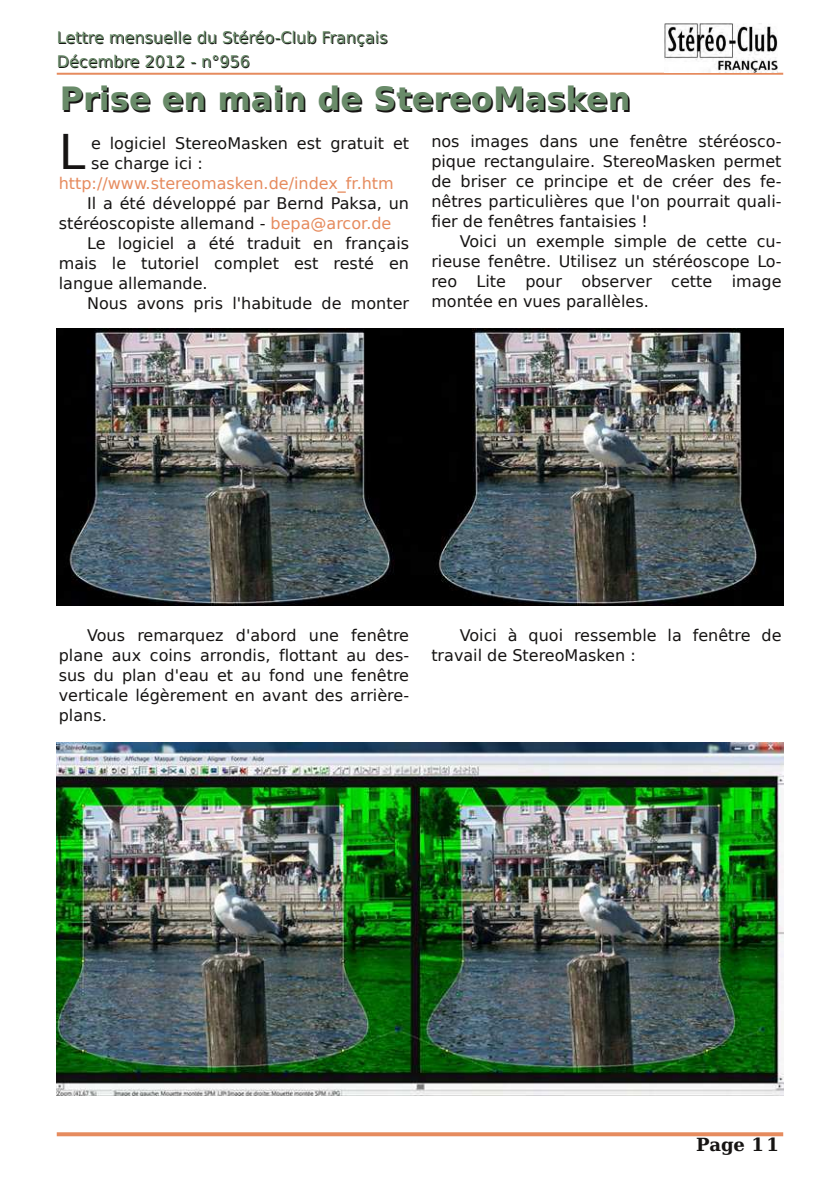
<style>
.page{position:relative;width:840px;height:1191px;background:#fff}
.page>*{position:absolute;margin:0;border:0;box-sizing:border-box;transform-origin:0 0}
.t1{font:47.8px "Bitstream Vera Sans";color:#161413}
.t2{font:700 32px "Bitstream Vera Sans";color:#161413}
.t3{font:700 18px "Bitstream Vera Serif";color:#161413}
.t4{font:16px/20px "Bitstream Vera Sans";color:#161413}
.t5{font:16px "Bitstream Vera Sans";color:#e68b5e}
.s1{color:#698b69}
.s2{color:#e68b5e}
</style>
<div class="page">
<hr style="left:57px;top:73px;width:725px;height:2px;background:#e68b5e">
<img style="left:664px;top:24px;width:112px;height:48px">
<svg style="left:57px;top:1132px;width:725px;height:4px;background:#e79369"></svg>
<img style="left:57px;top:329px;width:725px;height:276px">
<img style="left:57px;top:742px;width:725px;height:353px">
<p class="t4" style="left:57px;top:27px;width:332px;line-height:24px">Lettre mensue<span class="s1">ll</span>e du Stéréo-C<span class="s1">l</span>ub França<span class="s1">i</span>s<br>Décembre 2012 - n°956</p>
<h2 class="t2" style="left:61px;top:86px;width:572px">Prise en main de StereoMasken</h2>
<h1 class="t1" style="left:59px;top:131px;width:28px">L</h1>
<p class="t4" style="left:91px;top:135px;width:319px">e logiciel StereoMasken est gratuit et se charge ici :</p>
<p class="t5" style="left:59px;top:176px;width:336px">http://www.stereomasken.de/index_fr.htm</p>
<p class="t4" style="left:59px;top:195px;width:352px;text-indent:28px">Il a été développé par Bernd Paksa, un stéréoscopiste allemand - <span class="s2">bepa@arcor.de</span></p>
<p class="t4" style="left:59px;top:235px;width:352px;text-align:justify;text-indent:28px">Le logiciel a été traduit en français mais le tutoriel complet est resté en langue allemande.</p>
<p class="t4" style="left:87px;top:295px;width:323px">Nous avons pris l'habitude de monter</p>
<p class="t4" style="left:431px;top:133px;width:351px;text-align:justify">nos images dans une fenêtre stéréosco&shy;pique rectangulaire. StereoMasken permet de briser ce principe et de créer des fe&shy;nêtres particulières que l'on pourrait quali&shy;fier de fenêtres fantaisies !</p>
<p class="t4" style="left:431px;top:233px;width:351px;text-align:justify;text-indent:28px">Voici un exemple simple de cette cu&shy;rieuse fenêtre. Utilisez un stéréoscope Lo&shy;reo Lite pour observer cette image montée en vues parallèles.</p>
<p class="t4" style="left:59px;top:626px;width:352px;text-align:justify;text-indent:28px">Vous remarquez d'abord une fenêtre plane aux coins arrondis, flottant au des&shy;sus du plan d'eau et au fond une fenêtre verticale légèrement en avant des arrière&shy;plans.</p>
<p class="t4" style="left:431px;top:626px;width:351px;text-indent:28px">Voici à quoi ressemble la fenêtre de travail de StereoMasken :</p>
<p class="t3" style="left:696px;top:1137px;width:84px">Page 1 1</p>
</div>
